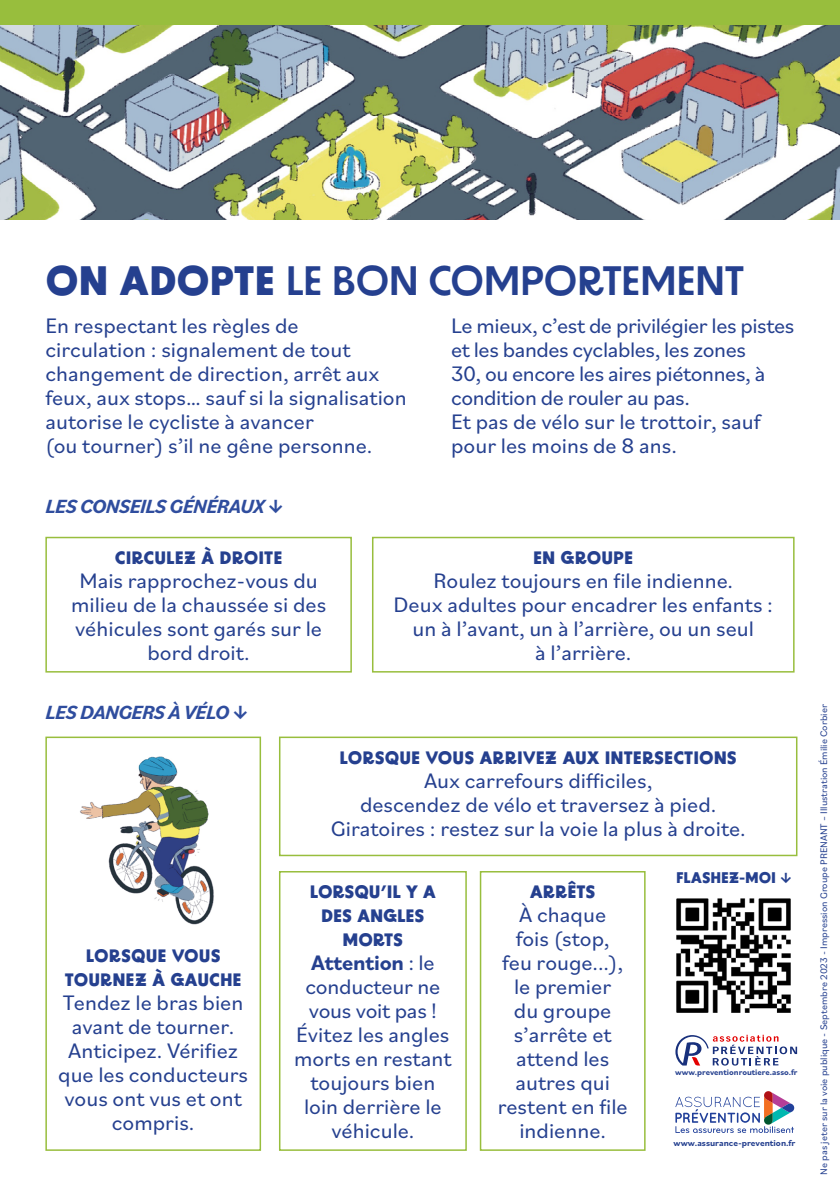
<style>
.page{position:relative;width:840px;height:1191px;background:#fff}
.page>*{position:absolute;margin:0;border:0;box-sizing:border-box;transform-origin:0 0}
.t1{font:41.2px "BD Supper";letter-spacing:-.01em;color:#25408f}
.t2{font:22px/24px "Bilo";color:#25408f;text-align:center}
.t3{font:22px/24px "Bilo";letter-spacing:-.02em;color:#25408f}
.t4{font:italic 700 20px "Bilo";letter-spacing:-.03em;color:#2f4d9e}
.t5{font:700 18px/24px "BD Supper";color:#25408f;text-align:center}
.t6{font:700 15.4px "BD Supper";letter-spacing:-.01em;color:#25408f}
.t7{font:10px "Bilo";color:#25408f}
.t8{font:700 9.2px "Bilo";color:#25408f}
.t9{font:700 8.6px "Bilo";color:#25408f}
.s1{font-weight:700}
.s2{font-family:"Bilo"}
</style>
<div class="page">
<img style="left:0;top:24px;width:839px;height:196px">
<div style="left:45px;top:537px;width:306px;height:135px;border:2px solid #98be3d"></div>
<div style="left:279px;top:871px;width:187px;height:279px;border:2px solid #98be3d"></div>
<div style="left:279px;top:736px;width:518px;height:120px;border:2px solid #98be3d"></div>
<div style="left:372px;top:537px;width:422px;height:135px;border:2px solid #98be3d"></div>
<div style="left:0;top:0;width:839px;height:24px;background:#98be3d"></div>
<div style="left:45px;top:736px;width:216px;height:414px;border:2px solid #98be3d"></div>
<img style="left:80px;top:756px;width:134px;height:169px">
<div style="left:479px;top:871px;width:166px;height:279px;border:2px solid #98be3d"></div>
<img style="left:676px;top:898px;width:115px;height:115px">
<svg style="left:675px;top:1091px;width:118px;height:42px"></svg>
<svg style="left:675px;top:1034px;width:121px;height:31px"></svg>
<h1 class="t1" style="left:45px;top:255px;width:699px"><span class="s1">ON ADOPTE</span> LE BON COMPORTEMENT</h1>
<p class="t3" style="left:451px;top:313px;width:344px">Le mieux, c’est de privilégier les pistes et les bandes cyclables, les zones<br>30, ou encore les aires piétonnes, à condition de rouler au pas.<br>Et pas de vélo sur le trottoir, sauf pour les moins de 8 ans.</p>
<p class="t2" style="left:45px;top:313px;width:362px;text-align:left">En respectant les règles de<br>circulation : signalement de tout changement de direction, arrêt aux feux, aux stops… sauf si la signalisation autorise le cycliste à avancer<br>(ou tourner) s’il ne gêne personne.</p>
<p class="t4" style="left:45px;top:492px;width:240px">LES CONSEILS GÉNÉRAUX ↓</p>
<p class="t5" style="left:115px;top:545px;width:169px">CIRCULEZ À DROITE</p>
<p class="t2" style="left:71px;top:567px;width:256px">Mais rapprochez-vous du milieu de la chaussée si des véhicules sont garés sur le bord droit.</p>
<p class="t4" style="left:45px;top:698px;width:204px">LES DANGERS À VÉLO ↓</p>
<p class="t5" style="left:533px;top:545px;width:102px">EN GROUPE</p>
<p class="t2" style="left:393px;top:567px;width:381px">Roulez toujours en file indienne.<br>Deux adultes pour encadrer les enfants : un à l’avant, un à l’arrière, ou un seul<br>à l’arrière.</p>
<p class="t5" style="left:65px;top:943px;width:178px">LORSQUE VOUS<br>TOURNEZ À GAUCHE</p>
<p class="t2" style="left:58px;top:989px;width:191px">Tendez le bras bien avant de tourner.<br>Anticipez. Vérifiez que les conducteurs vous ont vus et ont compris.</p>
<p class="t5" style="left:339px;top:745px;width:399px">LORSQUE VOUS ARRIVEZ AUX INTERSECTIONS</p>
<p class="t2" style="left:330px;top:767px;width:416px">Aux carrefours difficiles,<br>descendez de vélo et traversez à pied.<br>Giratoires : restez sur la voie la plus à droite.</p>
<p class="t5" style="left:309px;top:879px;width:128px">LORSQU’IL Y A<br>DES ANGLES<br>MORTS</p>
<p class="t2" style="left:294px;top:949px;width:159px"><span class="s1">Attention</span> : le conducteur ne vous voit pas !<br>Évitez les angles morts en restant toujours bien loin derrière le véhicule.</p>
<p class="t5" style="left:529px;top:879px;width:67px">ARRÊTS</p>
<p class="t2" style="left:497px;top:901px;width:131px">À chaque<br>fois (stop,<br>feu rouge...), le premier<br>du groupe s’arrête et attend les autres qui restent en file indienne.</p>
<p class="t6" style="left:675px;top:868px;width:117px">FLASHEZ-MOI <span class="s2">↓</span></p>
<p class="t9" style="left:674px;top:1065px;width:124px">www.preventionroutiere.asso.fr</p>
<p class="t8" style="left:673px;top:1136px;width:123px">www.assurance-prevention.fr</p>
<p class="t7" style="left:816px;top:1174px;width:472px;rotate:-90deg">Ne pas jeter sur la voie publique - Septembre 2023 - Impression Groupe PRENANT – Illustration Émilie Corbier</p>
</div>
